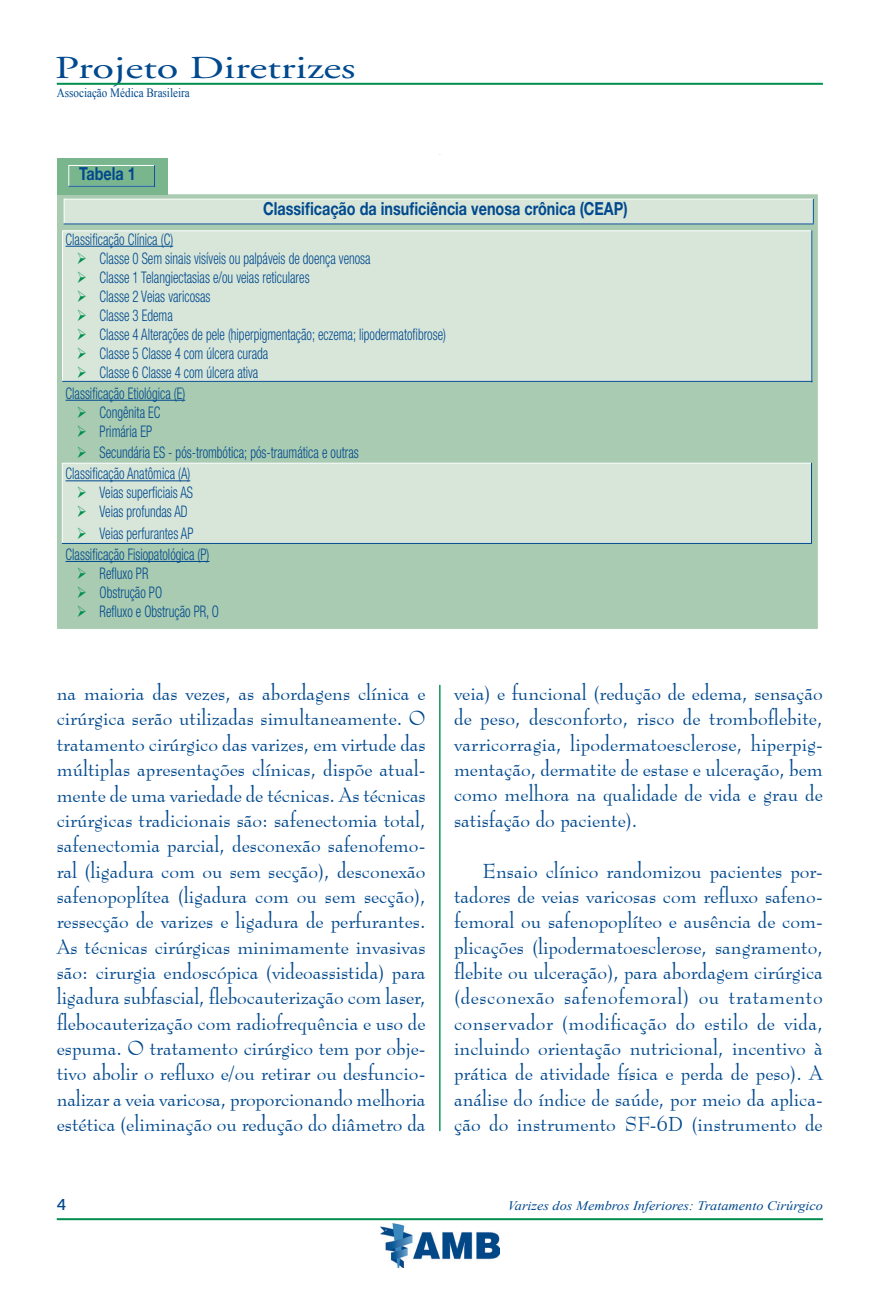
<style>
.page{position:relative;width:891px;height:1304px;background:#fff}
.page>*{position:absolute;margin:0;border:0;box-sizing:border-box;transform-origin:0 0}
.t1{font:32px "Adobe Garamond";color:#01498e;scale:1.39 1}
.Texto{font:20px/25.4px "Bernhard Modern BT";color:#01498e;text-align:justify}
.Tabela{font:700 18px "Helvetica Neue LT Std";color:#01498e;scale:.8 1}
.Tabela-2{font:300 condensed 16px "Helvetica Neue LT Std";color:#01498e;scale:.8 1}
.t2{font:500 16px "Folio BT";color:#01498e}
.rodape{font:italic 13px "Times New Roman";color:#01498e;scale:1.1 1}
.t3{font:12.8px "Times New Roman";color:#01498e;scale:.87 1}
.s1{color:#008f4d}
</style>
<div class="page">
<hr style="left:57px;top:1218px;width:765px;height:2px;background:#008f4d">
<img style="left:380px;top:1224px;width:119px;height:44px">
<hr style="left:57px;top:83px;width:765px;height:2px;background:#008f4d">
<hr style="left:439px;top:154px;width:1px;height:977px;background:#008f4d">
<div style="left:423px;top:154px;width:28px;height:531px;background:#fff"></div>
<div style="left:55px;top:192px;width:764px;height:439px;background:#a8cbb1;border:2px solid #fff"></div>
<div style="left:57px;top:158px;width:110px;height:36px;background:#79b58d"></div>
<div style="left:68px;top:165px;width:87px;height:22px;background:#79b58d;border:1px solid #fff"></div>
<svg style="left:154px;top:165px;width:1px;height:21px"></svg>
<hr style="left:68px;top:186px;width:87px;height:1px;background:#01498e">
<div style="left:62px;top:230px;width:749px;height:152px;background:#d7e6d9;border:1px solid #fff"></div>
<hr style="left:62px;top:381px;width:750px;height:1px;background:#01498e">
<hr style="left:811px;top:230px;width:1px;height:152px;background:#01498e">
<div style="left:64px;top:199px;width:749px;height:25px;background:#d7e6d9;border:1px solid #fff"></div>
<hr style="left:64px;top:223px;width:749px;height:1px;background:#01498e">
<svg style="left:812px;top:199px;width:1px;height:25px"></svg>
<div style="left:62px;top:463px;width:749px;height:81px;background:#d7e6d9;border:1px solid #fff"></div>
<hr style="left:62px;top:543px;width:749px;height:1px;background:#01498e">
<hr style="left:810px;top:463px;width:1px;height:80px;background:#01498e">
<hr style="left:65px;top:246px;width:108px;height:1px;background:#01498e">
<hr style="left:65px;top:400px;width:120px;height:1px;background:#01498e">
<hr style="left:65px;top:480px;width:125px;height:1px;background:#01498e">
<hr style="left:65px;top:561px;width:144px;height:1px;background:#01498e">
<p class="t1" style="left:55px;top:51px;width:218px">Projeto Diretrizes</p>
<p class="t3" style="left:57px;top:84px;width:154px">Associação Médica Brasileira</p>
<p class="Tabela" style="left:79px;top:162px;width:72px">Tabela 1</p>
<p class="Tabela" style="left:263px;top:198px;width:457px">Classificação da insuficiência venosa crônica (CEAP)</p>
<p class="Tabela-2" style="left:65px;top:230px;width:136px">Classificação Clínica (C)</p>
<p class="Tabela-2" style="left:77px;top:249px;width:368px"><span class="s1">➢</span> Classe 0 Sem sinais visíveis ou palpáveis de doença venosa</p>
<p class="Tabela-2" style="left:77px;top:268px;width:292px"><span class="s1">➢</span> Classe 1 Telangiectasias e/ou veias reticulares</p>
<p class="Tabela-2" style="left:77px;top:287px;width:168px"><span class="s1">➢</span> Classe 2 Veias varicosas</p>
<p class="Tabela-2" style="left:77px;top:306px;width:121px"><span class="s1">➢</span> Classe 3 Edema</p>
<p class="Tabela-2" style="left:77px;top:325px;width:462px"><span class="s1">➢</span> Classe 4 Alterações de pele (hiperpigmentação; eczema; lipodermatofibrose)</p>
<p class="Tabela-2" style="left:77px;top:344px;width:241px"><span class="s1">➢</span> Classe 5 Classe 4 com úlcera curada</p>
<p class="Tabela-2" style="left:77px;top:363px;width:228px"><span class="s1">➢</span> Classe 6 Classe 4 com úlcera ativa</p>
<p class="Tabela-2" style="left:65px;top:384px;width:151px">Classificação Etiológica (E)</p>
<p class="Tabela-2" style="left:77px;top:403px;width:106px"><span class="s1">➢</span> Congênita EC</p>
<p class="Tabela-2" style="left:77px;top:422px;width:96px"><span class="s1">➢</span> Primária EP</p>
<p class="Tabela-2" style="left:77px;top:443px;width:353px"><span class="s1">➢</span> Secundária ES - pós-trombótica; pós-traumática e outras</p>
<p class="Tabela-2" style="left:65px;top:464px;width:157px">Classificação Anatômica (A)</p>
<p class="Tabela-2" style="left:77px;top:483px;width:146px"><span class="s1">➢</span> Veias superficiais AS</p>
<p class="Tabela-2" style="left:77px;top:502px;width:140px"><span class="s1">➢</span> Veias profundas AD</p>
<p class="Tabela-2" style="left:77px;top:524px;width:147px"><span class="s1">➢</span> Veias perfurantes AP</p>
<p class="Tabela-2" style="left:65px;top:545px;width:181px">Classificação Fisiopatológica (P)</p>
<p class="Tabela-2" style="left:77px;top:564px;width:91px"><span class="s1">➢</span> Refluxo PR</p>
<p class="Tabela-2" style="left:77px;top:583px;width:106px"><span class="s1">➢</span> O bstrução PO</p>
<p class="Tabela-2" style="left:77px;top:602px;width:177px"><span class="s1">➢</span> Refluxo e Obstrução PR, O</p>
<p class="Texto" style="left:57px;top:680px;width:370px">na maioria das vezes, as abordagens clínica e cirúrgica serão utilizadas simultaneamente. O tratamento cirúrgico das varizes, em virtude das múltiplas apresentações clínicas, dispõe atual&shy;mente de uma variedade de técnicas. As técnicas cirúrgicas tradicionais são: safenectomia total, safenectomia parcial, desconexão safenofemo&shy;ral (ligadura com ou sem secção), desconexão safenopoplítea (ligadura com ou sem secção), ressecção de varizes e ligadura de perfurantes.<br>As técnicas cirúrgicas minimamente invasivas são: cirurgia endoscópica (videoassistida) para ligadura subfascial, flebocauterização com laser, flebocauterização com radiofrequência e uso de espuma. O tratamento cirúrgico tem por obje&shy;tivo abolir o refluxo e/ou retirar ou desfuncio&shy;nalizar a veia varicosa, proporcionando melhoria estética (eliminação ou redução do diâmetro da</p>
<p class="Texto" style="left:454px;top:680px;width:370px">veia) e funcional (redução de edema, sensação de peso, desconforto, risco de tromboflebite, varricorragia, lipodermatoesclerose, hiperpig&shy;mentação, dermatite de estase e ulceração, bem como melhora na qualidade de vida e grau de satisfação do paciente).</p>
<p class="Texto" style="left:454px;top:857px;width:370px;text-indent:28px">Ensaio clínico randomizou pacientes por&shy;tadores de veias varicosas com refluxo safeno&shy;femoral ou safenopoplíteo e ausência de com&shy;plicações (lipodermatoesclerose, sangramento, flebite ou ulceração), para abordagem cirúrgica (desconexão safenofemoral) ou tratamento conservador (modificação do estilo de vida, incluindo orientação nutricional, incentivo à prática de atividade física e perda de peso). A análise do índice de saúde, por meio da aplica&shy;ção do instrumento SF-6D (instrumento de</p>
<p class="t2" style="left:57px;top:1195px;width:11px">4</p>
<p class="rodape" style="left:507px;top:1197px;width:288px">Varizes dos Membros Inferiores: Tratamento Cirúrgico</p>
</div>
